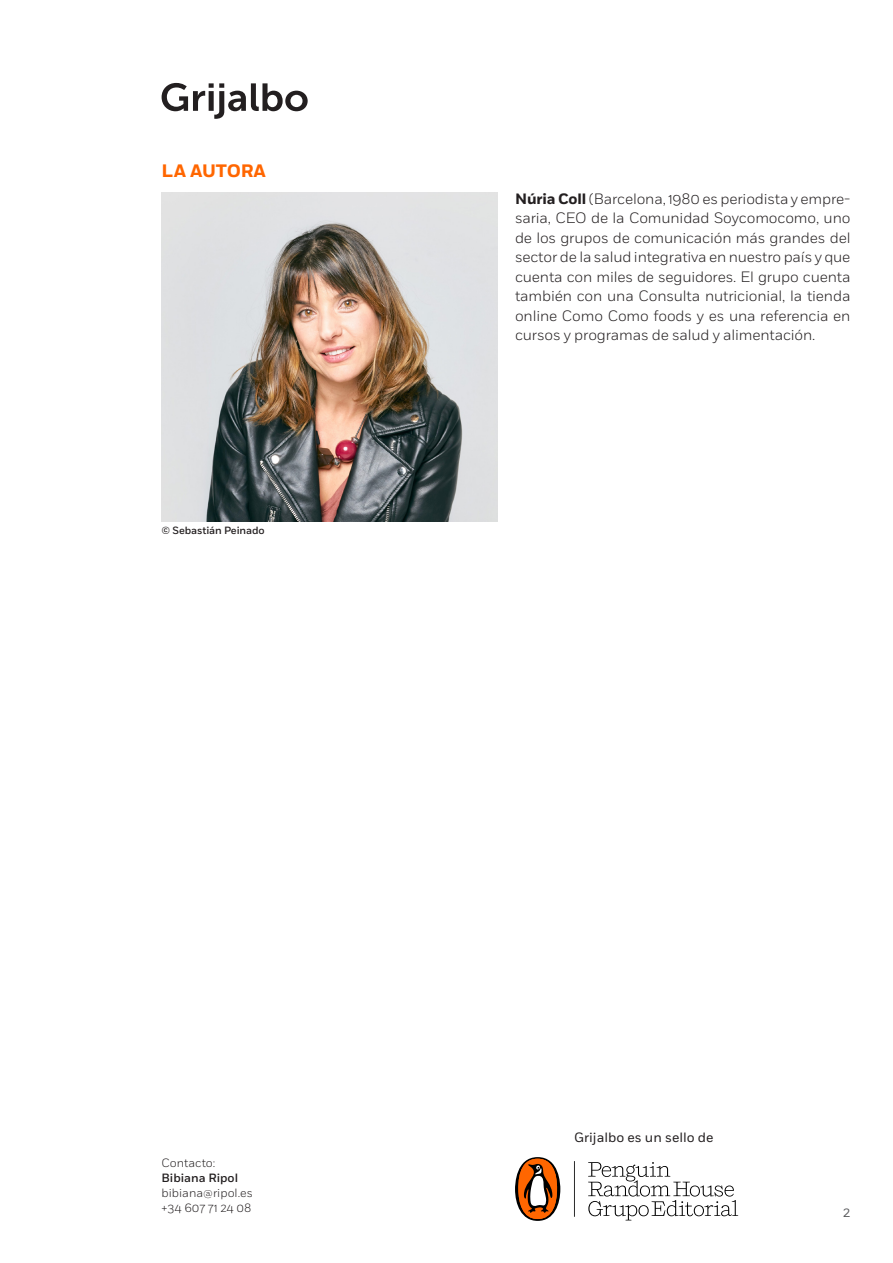
<style>
.page{position:relative;width:893px;height:1263px;background:#fff}
.page>*{position:absolute;margin:0;border:0;box-sizing:border-box;transform-origin:0 0}
.titols{font:700 18px "Fort";letter-spacing:-.01em;color:#f60}
.bio{font:300 15px/19.5px "Fort";letter-spacing:-.01em;color:#231f20;text-align:justify}
.t1{font:13.5px "Fort";color:#231f20}
.t2{font:300 12px "Fort";color:#231f20}
.t3{font:500 12px "Fort";color:#231f20}
.t4{font:12px "Fort";color:#57585a}
.credit_foto{font:500 10.5px "Fort";letter-spacing:-.01em;color:#231f20}
.s1{font-weight:700}
</style>
<div class="page">
<svg style="left:588px;top:1162px;width:150px;height:58px"></svg>
<svg style="left:574px;top:1161px;width:1px;height:56px"></svg>
<div style="left:515px;top:1157px;width:45px;height:64px;background:#000;border-radius:50%"></div>
<svg style="left:518px;top:1159px;width:40px;height:60px"></svg>
<svg style="left:162px;top:83px;width:146px;height:36px"></svg>
<img style="left:162px;top:192px;width:335px;height:330px">
<p class="titols" style="left:162px;top:160px;width:106px">LA AUTORA</p>
<p class="credit_foto" style="left:162px;top:524px;width:105px">© Sebastián Peinado</p>
<p class="t2" style="left:162px;top:1156px;width:55px">Contacto:</p>
<p class="t3" style="left:162px;top:1171px;width:78px">Bibiana Ripol</p>
<p class="t2" style="left:162px;top:1186px;width:93px">bibiana@ripol.es</p>
<p class="t2" style="left:162px;top:1201px;width:91px">+34 607 71 24 08</p>
<p class="bio" style="left:515px;top:189px;width:337px"><span class="s1">Núria Coll</span> (Barcelona, 1980 es periodista y empre&shy;saria, CEO de la Comunidad Soycomocomo, uno de los grupos de comunicación más grandes del sector de la salud integrativa en nuestro país y que cuenta con miles de seguidores. El grupo cuenta también con una Consulta nutricionial, la tienda online Como Como foods y es una referencia en cursos y programas de salud y alimentación.</p>
<p class="t1" style="left:574px;top:1129px;width:141px">Grijalbo es un sello de</p>
<p class="t4" style="left:843px;top:1206px;width:9px">2</p>
</div>
